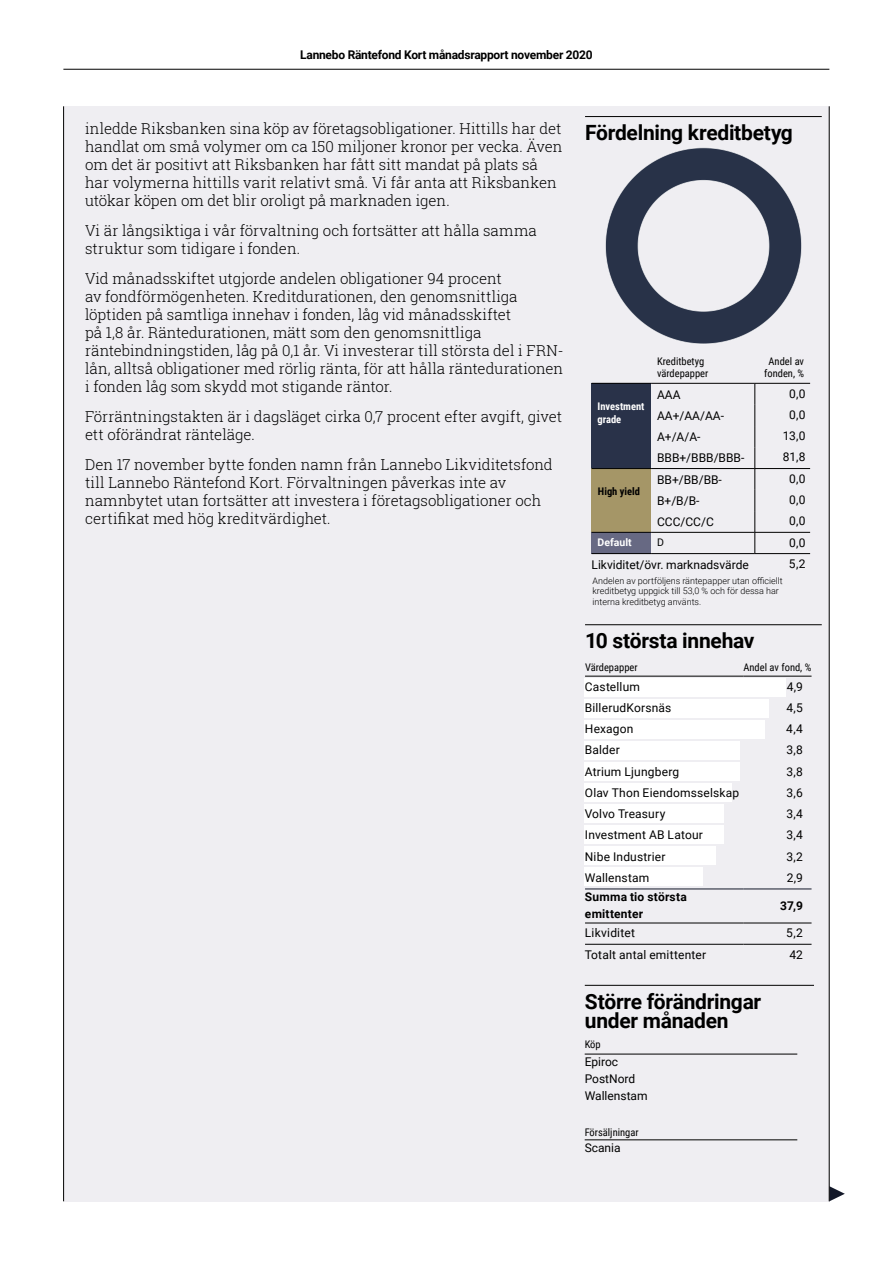
<style>
.page{position:relative;width:893px;height:1263px;background:#fff}
.page>*{position:absolute;margin:0;border:0;box-sizing:border-box;transform-origin:0 0}
.t1{font:700 21px/19.5px "Roboto";letter-spacing:-.015em;color:#000}
.t2{font:300 15px/18px "Roboto Slab";color:#000}
.t3{font:12px/21.3px "Roboto";letter-spacing:.01em;color:#000}
.t4{font:700 12px "Roboto";letter-spacing:-.02em;color:#000}
.t5{font:700 12px/16.5px "Roboto";letter-spacing:.02em;color:#000}
.t6{font:10.5px/12.6px "Roboto Condensed";color:#000}
.t7{font:700 10.5px/12.6px "Roboto Condensed";color:#fff}
.t8{font:700 10.5px "Roboto Condensed";color:#000}
.t9{font:700 10.5px "Roboto";color:#fff}
.t10{font:10.5px "Roboto";color:#000}
.t11{font:300 9px/10.5px "Roboto";color:#000}
</style>
<div class="page">
<div style="left:64px;top:106px;width:765px;height:1095px;background:#efeef2"></div>
<svg style="left:830px;top:1186px;width:15px;height:15px"></svg>
<hr style="left:829px;top:106px;width:1px;height:1095px;background:#000">
<hr style="left:63px;top:106px;width:1px;height:1095px;background:#000">
<div style="left:584px;top:678px;width:201px;height:19px;background:#fff"></div>
<div style="left:584px;top:699px;width:185px;height:19px;background:#fff"></div>
<div style="left:584px;top:720px;width:181px;height:19px;background:#fff"></div>
<div style="left:584px;top:741px;width:156px;height:19px;background:#fff"></div>
<div style="left:584px;top:762px;width:156px;height:19px;background:#fff"></div>
<div style="left:584px;top:783px;width:148px;height:19px;background:#fff"></div>
<div style="left:584px;top:804px;width:140px;height:19px;background:#fff"></div>
<div style="left:584px;top:825px;width:140px;height:19px;background:#fff"></div>
<div style="left:584px;top:846px;width:131px;height:19px;background:#fff"></div>
<div style="left:584px;top:867px;width:119px;height:19px;background:#fff"></div>
<hr style="left:585px;top:116px;width:237px;height:1px;background:#000">
<hr style="left:585px;top:624px;width:237px;height:1px;background:#000">
<hr style="left:585px;top:889px;width:158px;height:1px;background:#131829">
<hr style="left:743px;top:889px;width:68px;height:1px;background:#131829">
<hr style="left:585px;top:676px;width:158px;height:1px;background:#000">
<hr style="left:743px;top:676px;width:68px;height:1px;background:#000">
<hr style="left:585px;top:923px;width:158px;height:1px;background:#000">
<hr style="left:743px;top:923px;width:68px;height:1px;background:#000">
<hr style="left:585px;top:944px;width:158px;height:1px;background:#000">
<hr style="left:743px;top:944px;width:68px;height:1px;background:#000">
<hr style="left:585px;top:985px;width:229px;height:1px;background:#000">
<hr style="left:585px;top:1054px;width:212px;height:1px;background:#000">
<hr style="left:585px;top:1139px;width:212px;height:1px;background:#000">
<div style="left:592px;top:383px;width:59px;height:85px;background:#293249"></div>
<div style="left:592px;top:468px;width:59px;height:64px;background:#a59667"></div>
<div style="left:592px;top:532px;width:59px;height:22px;background:#676983"></div>
<hr style="left:592px;top:383px;width:59px;height:1px;background:#000">
<hr style="left:651px;top:383px;width:104px;height:1px;background:#000">
<hr style="left:755px;top:383px;width:55px;height:1px;background:#000">
<hr style="left:592px;top:553px;width:59px;height:1px;background:#000">
<hr style="left:651px;top:553px;width:104px;height:1px;background:#000">
<hr style="left:755px;top:553px;width:55px;height:1px;background:#000">
<hr style="left:592px;top:468px;width:59px;height:1px;background:#000">
<hr style="left:651px;top:468px;width:104px;height:1px;background:#000">
<hr style="left:755px;top:468px;width:55px;height:1px;background:#000">
<hr style="left:592px;top:532px;width:59px;height:1px;background:#000">
<hr style="left:651px;top:532px;width:104px;height:1px;background:#000">
<hr style="left:755px;top:532px;width:55px;height:1px;background:#000">
<svg style="left:755px;top:383px;width:1px;height:170px"></svg>
<svg style="left:605px;top:147px;width:197px;height:197px"></svg>
<hr style="left:63px;top:69px;width:766px;height:1px;background:#000">
<p class="t4" style="left:300px;top:46px;width:294px">Lannebo Räntefond Kort månadsrapport november 2020</p>
<p class="t2" style="left:85px;top:119px;width:479px">inledde Riksbanken sina köp av företagsobligationer. Hittills har det handlat om små volymer om ca 150 miljoner kronor per vecka. Även om det är positivt att Riksbanken har fått sitt mandat på plats så har volymerna hittills varit relativt små. Vi får anta att Riksbanken utökar köpen om det blir oroligt på marknaden igen.</p>
<p class="t2" style="left:85px;top:221px;width:453px">Vi är långsiktiga i vår förvaltning och fortsätter att hålla samma struktur som tidigare i fonden.</p>
<p class="t2" style="left:85px;top:269px;width:480px">Vid månadsskiftet utgjorde andelen obligationer 94 procent<br>av fondförmögenheten. Kreditdurationen, den genomsnittliga löptiden på samtliga innehav i fonden, låg vid månadsskiftet<br>på 1,8 år. Räntedurationen, mätt som den genomsnittliga räntebindningstiden, låg på 0,1 år. Vi investerar till största del i FRN&shy;lån, alltså obligationer med rörlig ränta, för att hålla räntedurationen i fonden låg som skydd mot stigande räntor.</p>
<p class="t2" style="left:85px;top:407px;width:478px">Förräntningstakten är i dagsläget cirka 0,7 procent efter avgift, givet ett oförändrat ränteläge.</p>
<p class="t2" style="left:85px;top:455px;width:469px">Den 17 november bytte fonden namn från Lannebo Likviditetsfond till Lannebo Räntefond Kort. Förvaltningen påverkas inte av namnbytet utan fortsätter att investera i företagsobligationer och certifikat med hög kreditvärdighet.</p>
<h1 class="t1" style="left:585px;top:122px;width:209px">Fördelning kreditbetyg</h1>
<p class="t6" style="left:657px;top:354px;width:53px">Kreditbetyg värdepapper</p>
<p class="t6" style="left:764px;top:354px;width:41px;text-align:center">Andel av fonden, %</p>
<p class="t3" style="left:783px;top:382px;width:24px;text-align:center">0,0<br>0,0<br>13,0<br>81,8<br>0,0<br>0,0<br>0,0<br>0,0<br>5,2</p>
<p class="t3" style="left:657px;top:383px;width:89px">AAA<br>AA+/AA/AA-<br>A+/A/A-<br>BBB+/BBB/BBB-</p>
<p class="t7" style="left:597px;top:400px;width:48px">Investment grade</p>
<p class="t3" style="left:657px;top:468px;width:66px">BB+/BB/BB-<br>B+/B/B-<br>CCC/CC/C</p>
<p class="t8" style="left:598px;top:484px;width:44px">High yield</p>
<p class="t9" style="left:598px;top:535px;width:36px">Default</p>
<p class="t10" style="left:657px;top:535px;width:8px">D</p>
<p class="t3" style="left:592px;top:553px;width:159px">Likviditet/övr. marknadsvärde</p>
<p class="t11" style="left:593px;top:575px;width:192px">Andelen av portföljens räntepapper utan officiellt kreditbetyg uppgick till 53,0 % och för dessa har interna kreditbetyg använts.</p>
<h1 class="t1" style="left:585px;top:630px;width:171px">10 största innehav</h1>
<p class="t6" style="left:585px;top:661px;width:54px">Värdepapper</p>
<p class="t6" style="left:743px;top:661px;width:69px">Andel av fond, %</p>
<p class="t3" style="left:585px;top:675px;width:57px">Castellum</p>
<p class="t3" style="left:787px;top:675px;width:18px">4,9</p>
<p class="t3" style="left:585px;top:696px;width:88px">BillerudKorsnäs</p>
<p class="t3" style="left:786px;top:696px;width:18px">4,5</p>
<p class="t3" style="left:585px;top:718px;width:50px">Hexagon</p>
<p class="t3" style="left:786px;top:718px;width:18px">4,4</p>
<p class="t3" style="left:585px;top:739px;width:37px">Balder</p>
<p class="t3" style="left:786px;top:739px;width:18px">3,8</p>
<p class="t3" style="left:585px;top:760px;width:96px">Atrium Ljungberg</p>
<p class="t3" style="left:786px;top:760px;width:18px">3,8</p>
<p class="t3" style="left:585px;top:781px;width:156px">Olav Thon Eiendomsselskap</p>
<p class="t3" style="left:786px;top:781px;width:18px">3,6</p>
<p class="t3" style="left:585px;top:803px;width:82px">Volvo Treasury</p>
<p class="t3" style="left:786px;top:803px;width:18px">3,4</p>
<p class="t3" style="left:585px;top:824px;width:120px">Investment AB Latour</p>
<p class="t3" style="left:786px;top:824px;width:18px">3,4</p>
<p class="t3" style="left:585px;top:845px;width:82px">Nibe Industrier</p>
<p class="t3" style="left:786px;top:845px;width:18px">3,2</p>
<p class="t3" style="left:585px;top:866px;width:66px">Wallenstam</p>
<p class="t3" style="left:787px;top:866px;width:18px">2,9</p>
<p class="t5" style="left:585px;top:888px;width:103px">Summa tio största emittenter</p>
<p class="t4" style="left:780px;top:897px;width:24px">37,9</p>
<p class="t3" style="left:585px;top:922px;width:52px">Likviditet</p>
<p class="t3" style="left:786px;top:922px;width:18px">5,2</p>
<p class="t3" style="left:585px;top:943px;width:123px">Totalt antal emittenter</p>
<p class="t3" style="left:789px;top:943px;width:15px">42</p>
<h1 class="t1" style="left:585px;top:990px;width:178px">Större förändringar under månaden</h1>
<p class="t6" style="left:585px;top:1037px;width:18px">Köp</p>
<p class="t3" style="left:585px;top:1053px;width:64px;line-height:17.1px">Epiroc<br>PostNord<br>Wallenstam</p>
<p class="t6" style="left:585px;top:1125px;width:55px">Försäljningar</p>
<p class="t3" style="left:585px;top:1137px;width:37px">Scania</p>
</div>
